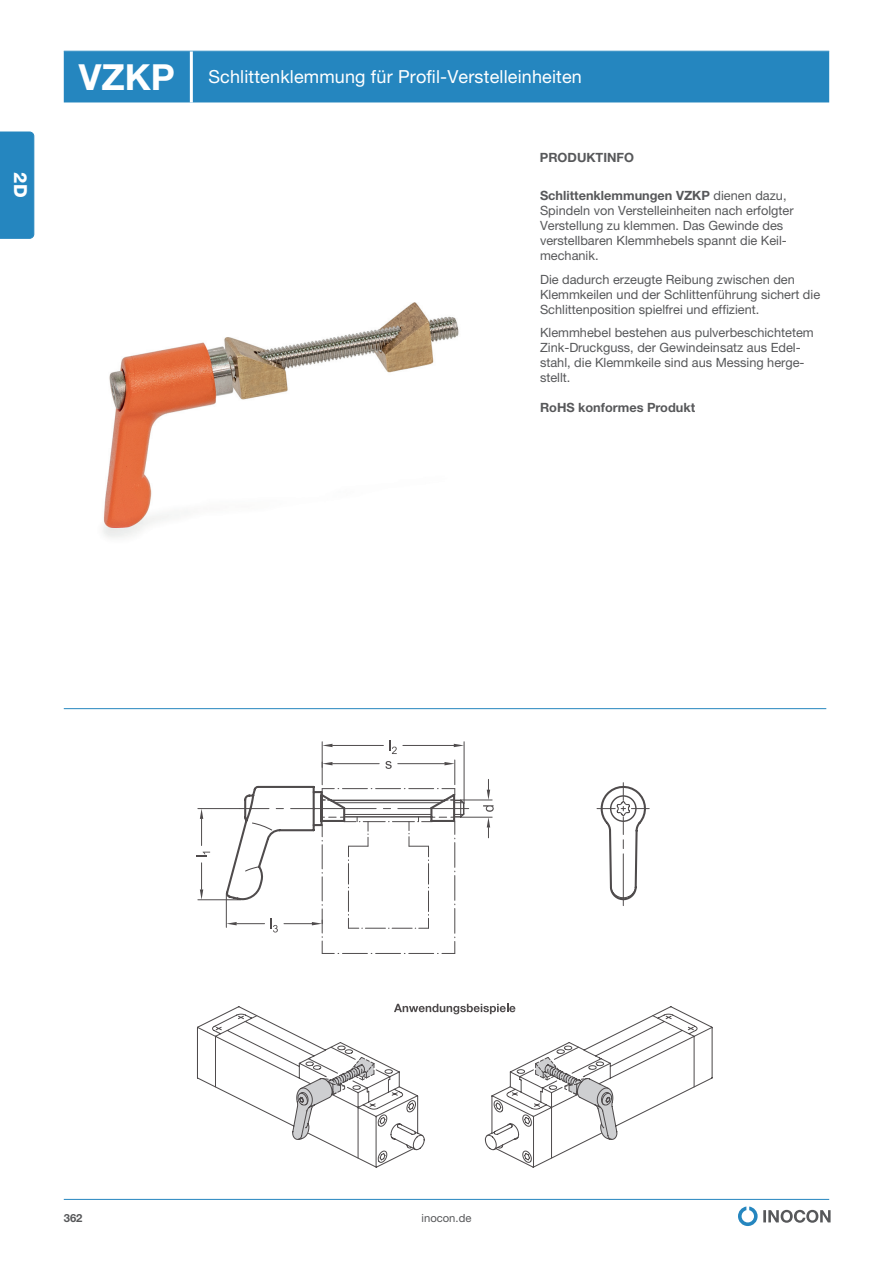
<style>
.page{position:relative;width:893px;height:1263px;background:#fff}
.page>*{position:absolute;margin:0;border:0;box-sizing:border-box;transform-origin:0 0}
.t1{font:18px "Helvetica Neue LT Pro";letter-spacing:.01em;color:#fff}
.t2{font:800 18px "Helvetica Neue LT Pro";color:#fff}
.t3{font:12.75px/15px "Helvetica Neue LT Pro";color:#57585a}
.t4{font:700 12.75px "Helvetica Neue LTW1 G";color:#57585a}
.t5{font:700 12.75px "Helvetica Neue LT Pro";color:#57585a}
.t6{font:11.25px "Helvetica Neue LT Pro";color:#57585a}
.t7{font:700 11.25px "Helvetica Neue LT Pro";color:#57585a}
.s1{font-weight:700;font-size:36px}
.s2{font-weight:700}
</style>
<div class="page">
<svg style="left:738px;top:1206px;width:93px;height:20px"></svg>
<hr style="left:64px;top:1199px;width:765px;height:1px;background:#2586bf">
<div style="left:0;top:132px;width:34px;height:107px;background:#2586bf"></div>
<hr style="left:64px;top:708px;width:762px;height:1px;background:#2586bf">
<hr style="left:322px;top:742px;width:1px;height:43px;background:#231f20">
<hr style="left:464px;top:742px;width:1px;height:61px;background:#231f20">
<hr style="left:332px;top:745px;width:51px;height:1px;background:#231f20">
<hr style="left:403px;top:745px;width:51px;height:1px;background:#231f20">
<svg style="left:322px;top:744px;width:10px;height:3px"></svg>
<svg style="left:454px;top:744px;width:10px;height:3px"></svg>
<svg style="left:390px;top:740px;width:7px;height:14px"></svg>
<hr style="left:198px;top:808px;width:42px;height:1px;background:#231f20">
<hr style="left:198px;top:899px;width:42px;height:1px;background:#231f20">
<svg style="left:200px;top:808px;width:3px;height:37px"></svg>
<svg style="left:200px;top:863px;width:3px;height:37px"></svg>
<svg style="left:196px;top:852px;width:14px;height:5px"></svg>
<svg style="left:226px;top:760px;width:421px;height:194px"></svg>
<svg style="left:197px;top:1004px;width:515px;height:163px"></svg>
<img style="left:103px;top:302px;width:356px;height:236px">
<div style="left:64px;top:51px;width:765px;height:51px;background:#2586bf"></div>
<hr style="left:190px;top:51px;width:3px;height:51px;background:#fff">
<h1 class="t2" style="left:31px;top:172px;width:27px;rotate:90deg">2D</h1>
<h1 class="t1" style="left:79px;top:66px;width:505px"><span class="s1">VZKP</span> Schlittenklemmung für Profil-Verstelleinheiten</h1>
<p class="t5" style="left:540px;top:150px;width:96px">PRODUKTINFO</p>
<p class="t3" style="left:540px;top:188px;width:255px"><span class="s2">Schlittenklemmungen VZKP</span> dienen dazu, Spindeln von Verstelleinheiten nach erfolgter Verstellung zu klemmen. Das Gewinde des verstellbaren Klemmhebels spannt die Keil&shy;mechanik.</p>
<p class="t3" style="left:540px;top:272px;width:282px">Die dadurch erzeugte Reibung zwischen den<br>Klemmkeilen und der Schlittenführung sichert die<br>Schlittenposition spielfrei und effizient.</p>
<p class="t3" style="left:540px;top:325px;width:275px">Klemmhebel bestehen aus pulverbeschichtetem Zink-Druckguss, der Gewindeinsatz aus Edel&shy;stahl, die Klemmkeile sind aus Messing herge&shy;stellt.</p>
<p class="t4" style="left:540px;top:400px;width:157px">RoHS konformes Produkt</p>
<p class="t7" style="left:64px;top:1211px;width:20px">362</p>
<p class="t6" style="left:422px;top:1211px;width:51px">inocon.de</p>
</div>
